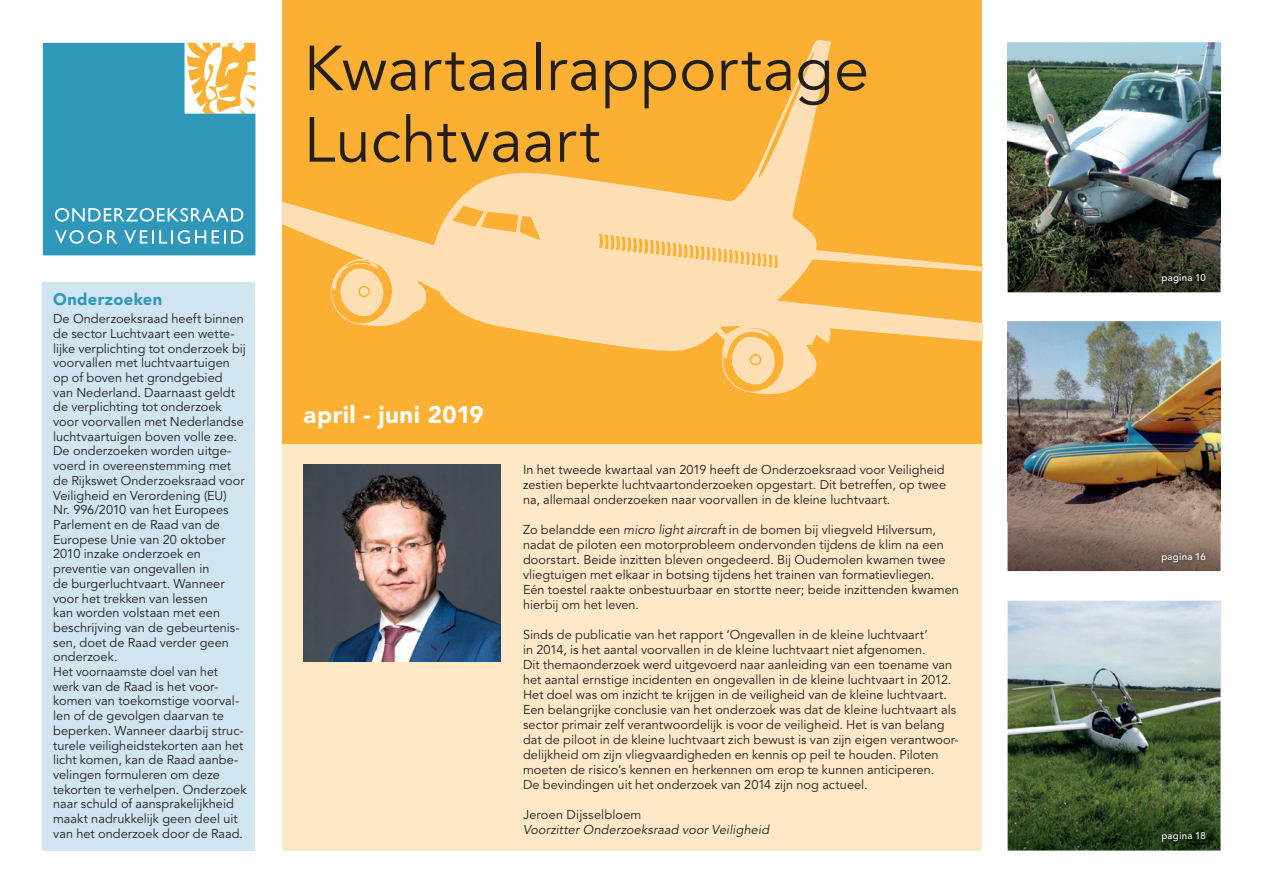
<style>
.page{position:relative;width:1263px;height:893px;background:#fff}
.page>*{position:absolute;margin:0;border:0;box-sizing:border-box;transform-origin:0 0}
.t1{font:63px/71.6px "Avenir LT Std";letter-spacing:.005em;color:#231f20}
.t2{font:900 24px "Avenir LT Std";letter-spacing:.02em;color:#fff}
.t3{font:900 16.5px "Avenir LT Std";letter-spacing:.025em;color:#2f97b9}
.t4{font:12.75px/14.7px "Avenir LT Std";letter-spacing:.005em;color:#231f20}
.t5{font:italic 12.75px "Avenir LT Std";letter-spacing:.01em;color:#231f20}
.t6{font:500 9.75px "Avenir LT Std";letter-spacing:.025em;color:#fff}
.s1{font-style:italic}
</style>
<div class="page">
<img style="left:1008px;top:601px;width:212px;height:249px">
<img style="left:1157px;top:828px;width:53px;height:18px">
<div style="left:282px;top:0;width:700px;height:444px;background:#fbb033"></div>
<svg style="left:282px;top:40px;width:700px;height:354px"></svg>
<svg style="left:339px;top:268px;width:45px;height:48px"></svg>
<svg style="left:360px;top:287px;width:9px;height:9px"></svg>
<svg style="left:731px;top:337px;width:45px;height:47px"></svg>
<div style="left:282px;top:444px;width:700px;height:406px;background:#fee8c7"></div>
<svg style="left:43px;top:43px;width:212px;height:212px;background:#4da1b7"></svg>
<div style="left:43px;top:282px;width:212px;height:568px;background:#d0e5ef"></div>
<img style="left:304px;top:465px;width:197px;height:197px">
<img style="left:1008px;top:321px;width:212px;height:250px">
<img style="left:1158px;top:549px;width:52px;height:18px">
<img style="left:1008px;top:43px;width:212px;height:249px">
<img style="left:1158px;top:270px;width:53px;height:18px">
<p class="t3" style="left:53px;top:290px;width:111px">Onderzoeken</p>
<p class="t4" style="left:53px;top:312px;width:195px">De Onderzoeksraad heeft binnen de sector Luchtvaart een wette&shy;lijke verplichting tot onderzoek bij voorvallen met luchtvaartuigen op of boven het grondgebied<br>van Nederland. Daarnaast geldt de verplichting tot onderzoek voor voorvallen met Nederlandse luchtvaartuigen boven volle zee.<br>De onderzoeken worden uitge&shy;voerd in overeenstemming met de Rijkswet Onderzoeksraad voor<br>Veiligheid en Verordening (EU)<br>Nr. 996/2010 van het Europees<br>Parlement en de Raad van de<br>Europese Unie van 20 oktober<br>2010 inzake onderzoek en preventie van ongevallen in<br>de burgerluchtvaart. Wanneer voor het trekken van lessen<br>kan worden volstaan met een beschrijving van de gebeurtenis&shy;sen, doet de Raad verder geen onderzoek.<br>Het voornaamste doel van het werk van de Raad is het voor&shy;komen van toekomstige voorval&shy;len of de gevolgen daarvan te beperken. Wanneer daarbij struc&shy;turele veiligheidstekorten aan het licht komen, kan de Raad aanbe&shy;velingen formuleren om deze tekorten te verhelpen. Onderzoek naar schuld of aansprakelijkheid maakt nadrukkelijk geen deel uit van het onderzoek door de Raad.</p>
<h1 class="t1" style="left:304px;top:34px;width:567px">Kwartaalrapportage<br>Luchtvaart</h1>
<h2 class="t2" style="left:304px;top:400px;width:182px">april - juni 2019</h2>
<p class="t4" style="left:523px;top:462px;width:425px;text-align:justify">In het tweede kwartaal van 2019 heeft de Onderzoeksraad voor Veiligheid zestien beperkte luchtvaartonderzoeken opgestart. Dit betreffen, op twee na, allemaal onderzoeken naar voorvallen in de kleine luchtvaart.</p>
<p class="t4" style="left:523px;top:522px;width:437px">Zo belandde een <span class="s1">micro light aircraft</span> in de bomen bij vliegveld Hilversum, nadat de piloten een motorprobleem ondervonden tijdens de klim na een doorstart. Beide inzitten bleven ongedeerd. Bij Oudemolen kwamen twee vliegtuigen met elkaar in botsing tijdens het trainen van formatievliegen.<br>Eén toestel raakte onbestuurbaar en stortte neer; beide inzittenden kwamen hierbij om het leven.</p>
<p class="t4" style="left:523px;top:627px;width:437px">Sinds de publicatie van het rapport ‘Ongevallen in de kleine luchtvaart’<br>in 2014, is het aantal voorvallen in de kleine luchtvaart niet afgenomen.<br>Dit themaonderzoek werd uitgevoerd naar aanleiding van een toename van het aantal ernstige incidenten en ongevallen in de kleine luchtvaart in 2012.<br>Het doel was om inzicht te krijgen in de veiligheid van de kleine luchtvaart.<br>Een belangrijke conclusie van het onderzoek was dat de kleine luchtvaart als sector primair zelf verantwoordelijk is voor de veiligheid. Het is van belang dat de piloot in de kleine luchtvaart zich bewust is van zijn eigen verantwoor&shy;delijkheid om zijn vliegvaardigheden en kennis op peil te houden. Piloten moeten de risico’s kennen en herkennen om erop te kunnen anticiperen.<br>De bevindingen uit het onderzoek van 2014 zijn nog actueel.</p>
<p class="t4" style="left:523px;top:808px;width:120px">Jeroen Dijsselbloem</p>
<p class="t5" style="left:523px;top:822px;width:248px">Voorzitter Onderzoeksraad voor Veiligheid</p>
<p class="t6" style="left:1161px;top:272px;width:46px">pagina 10</p>
<p class="t6" style="left:1161px;top:551px;width:46px">pagina 16</p>
<p class="t6" style="left:1161px;top:830px;width:46px">pagina 18</p>
</div>
